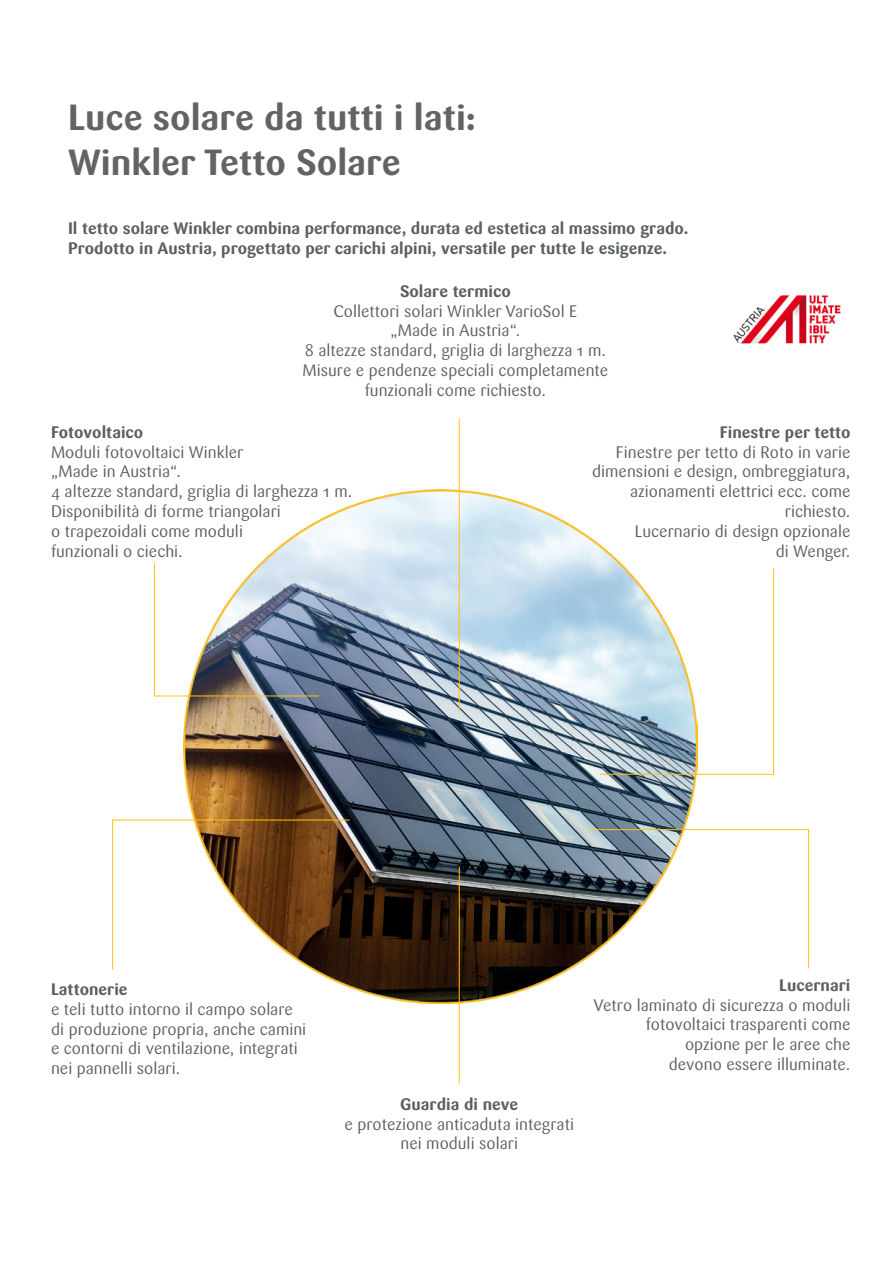
<style>
.page{position:relative;width:893px;height:1263px;background:#fff}
.page>*{position:absolute;margin:0;border:0;box-sizing:border-box;transform-origin:0 0}
.t1{font:700 36px/45px "Sari OT";color:#636366}
.t2{font:16.5px/19.8px "Sari OT";color:#5b5f60}
.t3{font:700 16.5px/19.8px "Sari OT";color:#5b5f60}
</style>
<div class="page">
<img style="left:184px;top:489px;width:513px;height:514px">
<img style="left:733px;top:294px;width:108px;height:50px">
<div style="left:51px;top:982px;width:264px;height:109px;background:#fff"></div>
<svg style="left:112px;top:819px;width:238px;height:151px"></svg>
<img style="left:154px;top:562px;width:166px;height:135px">
<svg style="left:599px;top:568px;width:175px;height:207px"></svg>
<hr style="left:459px;top:419px;width:1px;height:292px;background:#fec210">
<div style="left:580px;top:978px;width:270px;height:95px;background:#fff"></div>
<svg style="left:588px;top:829px;width:221px;height:140px"></svg>
<hr style="left:459px;top:866px;width:1px;height:217px;background:#fec210">
<h1 class="t1" style="left:68px;top:94px;width:409px">Luce solare da tutti i lati:<br>Winkler Tetto Solare</h1>
<p class="t3" style="left:68px;top:218px;width:622px">Il tetto solare Winkler combina performance, durata ed estetica al massimo grado.<br>Prodotto in Austria, progettato per carichi alpini, versatile per tutte le esigenze.</p>
<p class="t3" style="left:400px;top:281px;width:112px">Solare termico</p>
<p class="t2" style="left:302px;top:301px;width:307px;text-align:center">Collettori solari Winkler VarioSol E<br>„Made in Austria“.<br>8 altezze standard, griglia di larghezza 1 m.<br>Misure e pendenze speciali completamente funzionali come richiesto.</p>
<p class="t3" style="left:51px;top:422px;width:94px">Fotovoltaico</p>
<p class="t2" style="left:51px;top:442px;width:303px">Moduli fotovoltaici Winkler<br>„Made in Austria“.<br>4 altezze standard, griglia di larghezza 1 m.<br>Disponibilità di forme triangolari<br>o trapezoidali come moduli<br>funzionali o ciechi.</p>
<p class="t3" style="left:720px;top:422px;width:132px">Finestre per tetto</p>
<p class="t2" style="left:592px;top:442px;width:260px;text-align:right">Finestre per tetto di Roto in varie dimensioni e design, ombreggiatura, azionamenti elettrici ecc. come richiesto.<br>Lucernario di design opzionale<br>di Wenger.</p>
<p class="t3" style="left:51px;top:979px;width:78px">Lattonerie</p>
<p class="t2" style="left:51px;top:999px;width:257px">e teli tutto intorno il campo solare di produzione propria, anche camini e contorni di ventilazione, integrati nei pannelli solari.</p>
<p class="t3" style="left:400px;top:1094px;width:120px">Guardia di neve</p>
<p class="t2" style="left:344px;top:1114px;width:231px;text-align:center">e protezione anticaduta integrati nei moduli solari</p>
<p class="t3" style="left:779px;top:975px;width:73px">Lucernari</p>
<p class="t2" style="left:593px;top:995px;width:258px;text-align:right">Vetro laminato di sicurezza o moduli fotovoltaici trasparenti come opzione per le aree che<br>devono essere illuminate.</p>
</div>
